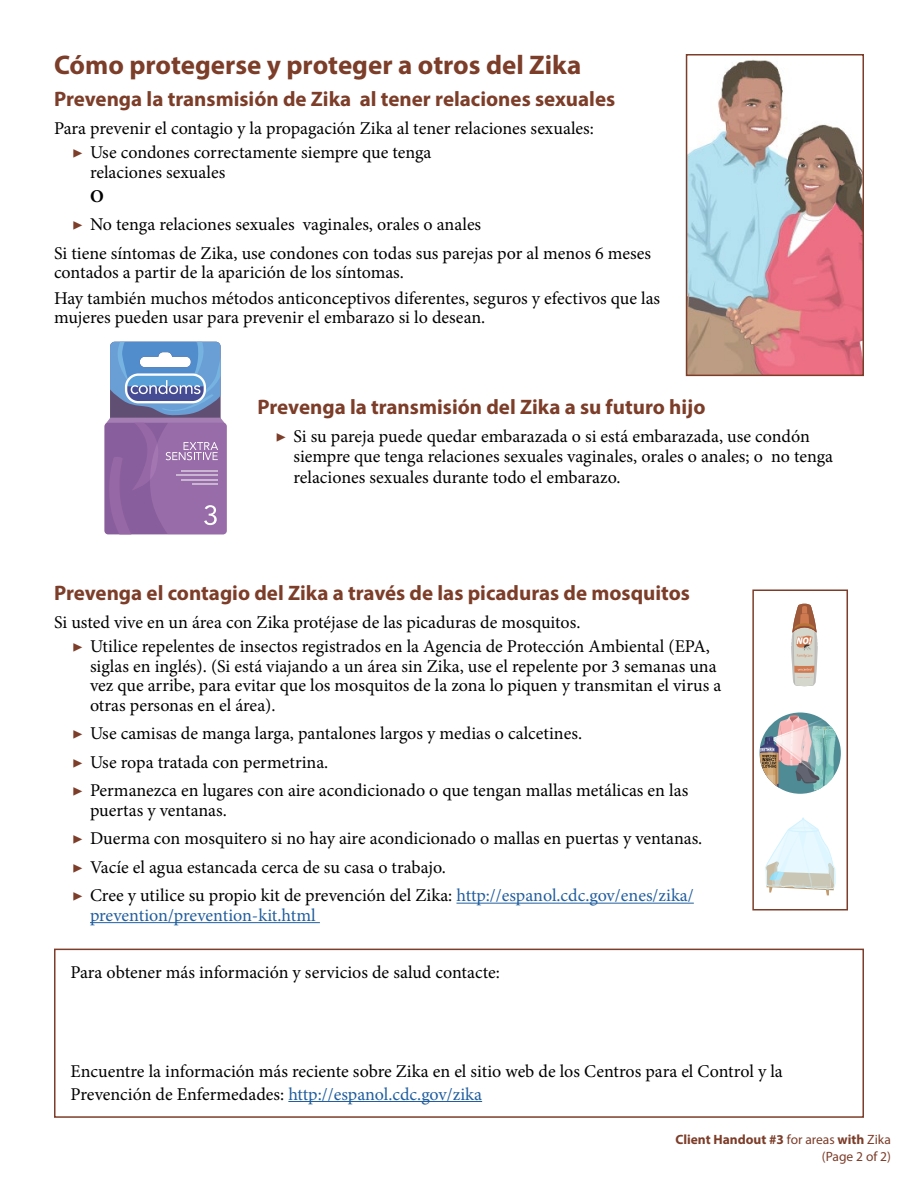
<style>
.page{position:relative;width:918px;height:1188px;background:#fff}
.page>*{position:absolute;margin:0;border:0;box-sizing:border-box;transform-origin:0 0}
.t1{font:700 27px "Myriad Pro";color:#7c3d29}
.t2{font:700 21px "Myriad Pro";color:#7c3d29}
.t3{font:18px/28.5px "Minion Pro";color:#000}
.t4{font:18px "Minion Pro";letter-spacing:-.01em;color:#215e9e}
.t5{font:700 18px "Minion Pro";color:#000}
.t6{font:13.5px/16.5px "Myriad Pro";color:#7c3d29;text-align:right}
.t7{font:italic 900 semi-condensed 9.75px "Myriad Pro";color:#fff}
.s1{color:#7c3d29}
.s2{color:#215e9e}
.s3{font-weight:700}
</style>
<div class="page">
<svg style="left:105px;top:342px;width:122px;height:192px;background:#8e81b5"></svg>
<hr style="left:176px;top:475px;width:41px;height:1px;background:#fff">
<hr style="left:456px;top:903px;width:238px;height:1px;background:#215e9e">
<hr style="left:90px;top:922px;width:230px;height:1px;background:#215e9e">
<hr style="left:288px;top:1101px;width:194px;height:1px;background:#215e9e">
<div style="left:54px;top:949px;width:810px;height:169px;border:2px solid #7c3d29"></div>
<div style="left:752px;top:590px;width:96px;height:320px;border:2px solid #7c3d29"></div>
<svg style="left:791px;top:604px;width:27px;height:82px;background:#ceb4a3"></svg>
<svg style="left:765px;top:818px;width:70px;height:77px"></svg>
<div style="left:760px;top:713px;width:81px;height:81px;background:#4e8b95;border-radius:50%"></div>
<svg style="left:760px;top:715px;width:76px;height:79px"></svg>
<img style="left:689px;top:59px;width:172px;height:314px">
<div style="left:686px;top:54px;width:178px;height:322px;border:2px solid #7c3d29"></div>
<h1 class="t1" style="left:54px;top:48px;width:529px">Cómo protegerse y proteger a otros del Zika</h1>
<p class="t2" style="left:54px;top:85px;width:563px">Prevenga la transmisión de Zika al tener relaciones sexuales</p>
<p class="t3" style="left:72px;top:117px;width:524px;line-height:24px;text-indent:-18px">Para prevenir el contagio y la propagación Zika al tener relaciones sexuales: <span class="s1">▶</span> Use condones correctamente siempre que tenga</p>
<p class="t3" style="left:90px;top:158px;width:137px">relaciones sexuales</p>
<p class="t5" style="left:90px;top:183px;width:15px">O</p>
<p class="t3" style="left:72px;top:210px;width:411px"><span class="s1">▶</span> No tenga relaciones sexuales vaginales, orales o anales</p>
<p class="t3" style="left:54px;top:239px;width:599px">Si tiene síntomas de Zika, use condones con todas sus parejas por al menos 6 meses</p>
<p class="t3" style="left:54px;top:260px;width:608px;line-height:25.5px">contados a partir de la aparición de los síntomas.<br>Hay también muchos métodos anticonceptivos diferentes, seguros y efectivos que las</p>
<p class="t3" style="left:54px;top:303px;width:433px">mujeres pueden usar para prevenir el embarazo si lo desean.</p>
<p class="t2" style="left:257px;top:393px;width:450px">Prevenga la transmisión del Zika a su futuro hijo</p>
<p class="t3" style="left:293px;top:427px;width:541px;line-height:19.5px;text-indent:-18px"><span class="s1">▶</span> Si su pareja puede quedar embarazada o si está embarazada, use condón siempre que tenga relaciones sexuales vaginales, orales o anales; o no tenga</p>
<p class="t3" style="left:293px;top:463px;width:329px">relaciones sexuales durante todo el embarazo.</p>
<p class="t2" style="left:54px;top:579px;width:638px">Prevenga el contagio del Zika a través de las picaduras de mosquitos</p>
<p class="t3" style="left:72px;top:611px;width:640px;line-height:24px;text-indent:-18px">Si usted vive en un área con Zika protéjase de las picaduras de mosquitos.<br><span class="s1">▶</span> Utilice repelentes de insectos registrados en la Agencia de Protección Ambiental (EPA,</p>
<p class="t3" style="left:90px;top:656px;width:633px;line-height:19.5px">siglas en inglés). (Si está viajando a un área sin Zika, use el repelente por 3 semanas una vez que arribe, para evitar que los mosquitos de la zona lo piquen y transmitan el virus a otras personas en el área).</p>
<p class="t3" style="left:72px;top:719px;width:618px"><span class="s1">▶</span> Use camisas de manga larga, pantalones largos y medias o calcetines.<br><span class="s1">▶</span> Use ropa tratada con permetrina.<br><span class="s1">▶</span> Permanezca en lugares con aire acondicionado o que tengan mallas metálicas en las</p>
<p class="t3" style="left:72px;top:796px;width:632px;text-indent:18px">puertas y ventanas.<br><span class="s1">▶</span> Duerma con mosquitero si no hay aire acondicionado o mallas en puertas y ventanas. <span class="s1">▶</span> Vacíe el agua estancada cerca de su casa o trabajo.<br><span class="s1">▶</span> Cree y utilice su propio kit de prevención del Zika: <span class="s2">http://espanol.cdc.gov/enes/zika/</span></p>
<p class="t4" style="left:90px;top:903px;width:227px">prevention/prevention-kit.html</p>
<p class="t3" style="left:70px;top:958px;width:431px">Para obtener más información y servicios de salud contacte:</p>
<p class="t7" style="left:796px;top:635px;width:17px">NO!</p>
<p class="t3" style="left:70px;top:1060px;width:714px;line-height:22.5px">Encuentre la información más reciente sobre Zika en el sitio web de los Centros para el Control y la<br>Prevención de Enfermedades: <span class="s2">http://espanol.cdc.gov/zika</span></p>
<p class="t6" style="left:675px;top:1131px;width:217px"><span class="s3">Client Handout #3</span> for areas <span class="s3">with</span> Zika (Page 2 of 2)</p>
</div>
